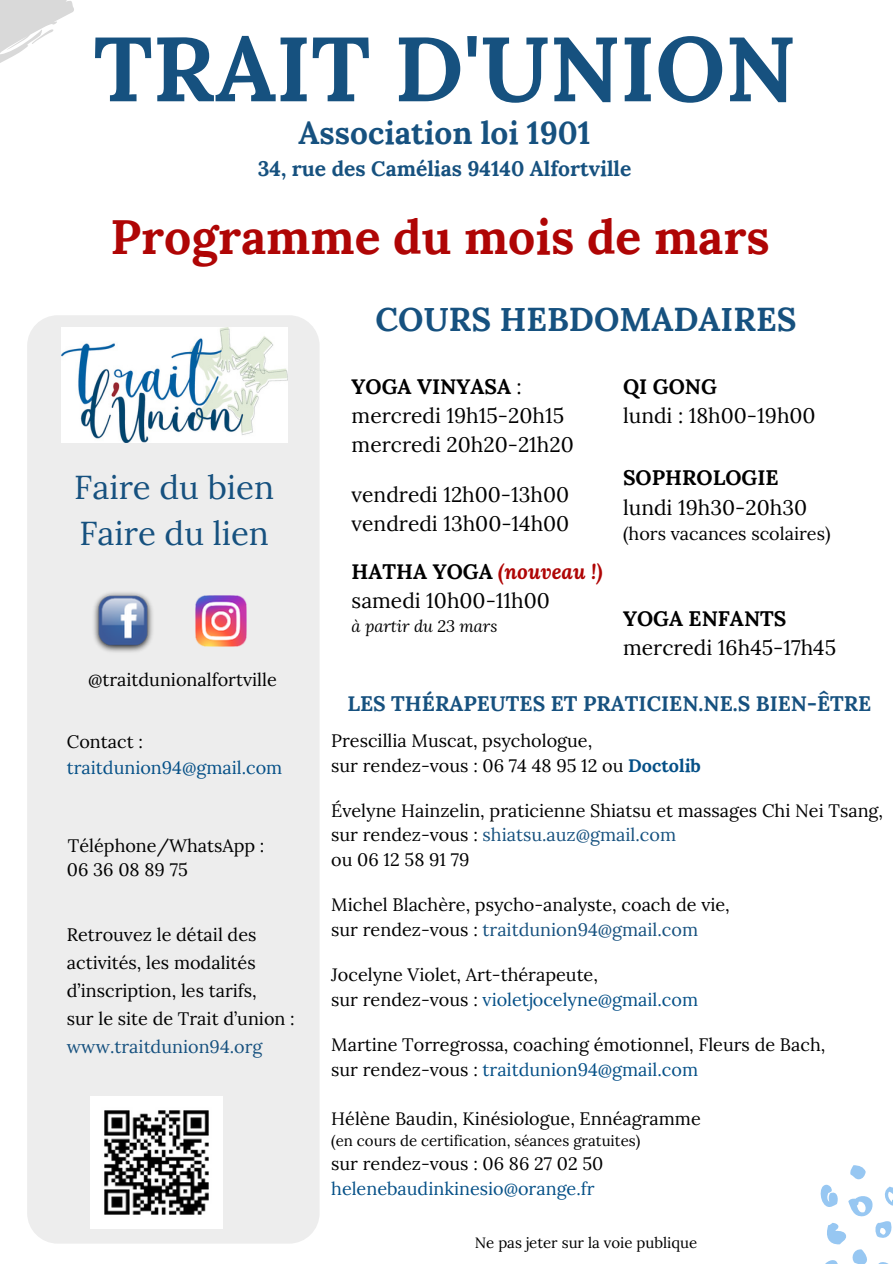
<style>
.page{position:relative;width:893px;height:1264px;background:#fff}
.page>*{position:absolute;margin:0;border:0;box-sizing:border-box;transform-origin:0 0}
.t1{font:700 91.05px "Lora";color:#16517f}
.t2{font:700 48px "Lora";color:#af0505}
.t3{font:33px/46.2px "Lora";color:#16517f}
.t4{font:700 33px "Lora";color:#16517f}
.t5{font:700 31.5px "Lora";color:#16517f}
.t6{font:21px/29.2px "Lora";color:#000}
.t7{font:700 21px "Lora";color:#16517f}
.t8{font:700 21px "Lora";color:#000}
.t9{font:18px/28px "Lora";color:#000;text-align:justify}
.t10{font:18px "Lora";color:#055087}
.t11{font:18px "Lora";color:#16517f}
.t12{font:italic 16.5px "Lora";color:#000}
.t13{font:15px "Lora";color:#000}
.s1{font-weight:700}
.s2{font-weight:700;font-style:italic;color:#af0505}
.s3{font-weight:700;color:#055087}
.s4{color:#000}
</style>
<div class="page">
<svg style="left:820px;top:1165px;width:73px;height:98px"></svg>
<svg style="left:0;top:0;width:74px;height:63px"></svg>
<div style="left:27px;top:315px;width:292px;height:928px;background:#ededed;border-radius:31px"></div>
<img style="left:61px;top:328px;width:226px;height:115px">
<img style="left:90px;top:1096px;width:132px;height:132px">
<img style="left:93px;top:592px;width:60px;height:60px">
<img style="left:196px;top:596px;width:50px;height:50px">
<p class="t1" style="left:94px;top:10px;width:703px">TRAIT D'UNION</p>
<p class="t5" style="left:298px;top:112px;width:294px">Association loi 1901</p>
<p class="t7" style="left:258px;top:154px;width:375px">34, rue des Camélias 94140 Alfortville</p>
<p class="t2" style="left:110px;top:205px;width:660px">Programme du mois de mars</p>
<p class="t4" style="left:375px;top:297px;width:422px">COURS HEBDOMADAIRES</p>
<p class="t3" style="left:74px;top:464px;width:201px">Faire du bien<br>Faire du lien</p>
<h6 class="t9" style="left:88px;top:665px;width:190px">@traitdunionalfortville</h6>
<p class="t9" style="left:67px;top:727px;width:78px">Contact :</p>
<p class="t10" style="left:67px;top:756px;width:217px">traitdunion94@gmail.com</p>
<p class="t9" style="left:68px;top:830px;width:198px">Téléphone/WhatsApp :</p>
<p class="t9" style="left:67px;top:855px;width:122px">06 36 08 89 75</p>
<h2 class="t9" style="left:67px;top:920px;width:191px">Retrouvez le détail des activités, les modalités d’inscription, les tarifs,</h2>
<h6 class="t9" style="left:67px;top:1004px;width:229px">sur le site de Trait d’union :</h6>
<h6 class="t11" style="left:67px;top:1034px;width:197px">www.traitdunion94.org</h6>
<h3 class="t6" style="left:351px;top:371px;width:224px"><span class="s1">YOGA VINYASA</span> : mercredi 19h15-20h15 mercredi 20h20-21h20</h3>
<p class="t6" style="left:351px;top:479px;width:219px">vendredi 12h00-13h00 vendredi 13h00-14h00</p>
<p class="t6" style="left:351px;top:556px;width:252px"><span class="s1">HATHA YOGA</span> <span class="s2">(nouveau !) </span>samedi 10h00-11h00</p>
<p class="t12" style="left:351px;top:614px;width:147px">à partir du 23 mars</p>
<p class="t6" style="left:623px;top:371px;width:194px"><span class="s1">QI GONG<br></span>lundi : 18h00-19h00</p>
<p class="t8" style="left:623px;top:464px;width:157px">SOPHROLOGIE</p>
<p class="t6" style="left:623px;top:492px;width:185px">lundi 19h30-20h30</p>
<p class="t9" style="left:623px;top:520px;width:209px">(hors vacances scolaires)</p>
<p class="t6" style="left:623px;top:603px;width:214px"><span class="s1">YOGA ENFANTS </span>mercredi 16h45-17h45</p>
<h6 class="t7" style="left:347px;top:689px;width:525px">LES THÉRAPEUTES ET PRATICIEN.NE.S BIEN-ÊTRE</h6>
<h6 class="t9" style="left:331px;top:726px;width:262px">Prescillia Muscat, psychologue,</h6>
<h4 class="t9" style="left:331px;top:751px;width:371px">sur rendez-vous : 06 74 48 95 12 ou <span class="s3">Doctolib</span></h4>
<p class="t9" style="left:331px;top:796px;width:553px">Évelyne Hainzelin, praticienne Shiatsu et massages Chi Nei Tsang,</p>
<p class="t11" style="left:331px;top:823px;width:346px"><span class="s4">sur rendez-vous :</span> shiatsu.auz@gmail.com</p>
<p class="t9" style="left:331px;top:845px;width:140px">ou 06 12 58 91 79</p>
<p class="t9" style="left:331px;top:890px;width:400px">Michel Blachère, psycho-analyste, coach de vie,</p>
<p class="t11" style="left:331px;top:917px;width:368px"><span class="s4">sur rendez-vous :</span> traitdunion94@gmail.com</p>
<p class="t9" style="left:331px;top:960px;width:268px">Jocelyne Violet, Art-thérapeute,</p>
<p class="t10" style="left:331px;top:987px;width:368px"><span class="s4">sur rendez-vous :</span> violetjocelyne@gmail.com</p>
<p class="t9" style="left:331px;top:1030px;width:495px">Martine Torregrossa, coaching émotionnel, Fleurs de Bach,</p>
<p class="t10" style="left:331px;top:1057px;width:368px"><span class="s4">sur rendez-vous :</span> traitdunion94@gmail.com</p>
<p class="t9" style="left:331px;top:1104px;width:371px">Hélène Baudin, Kinésiologue, Ennéagramme</p>
<p class="t13" style="left:331px;top:1131px;width:310px">(en cours de certification, séances gratuites)</p>
<p class="t9" style="left:331px;top:1149px;width:274px">sur rendez-vous : 06 86 27 02 50</p>
<p class="t10" style="left:331px;top:1176px;width:265px">helenebaudinkinesio@orange.fr</p>
<p class="t13" style="left:475px;top:1232px;width:224px">Ne pas jeter sur la voie publique</p>
</div>
